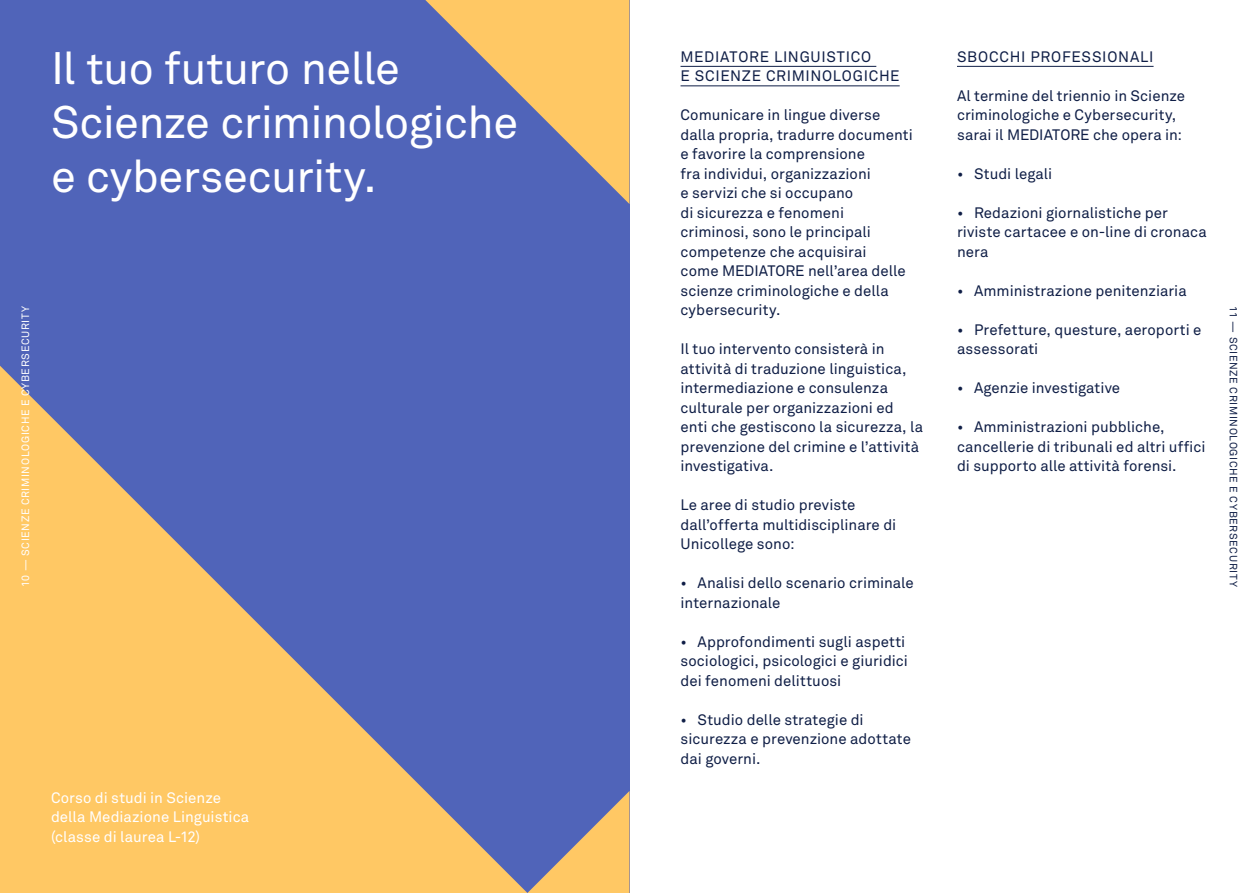
<style>
.page{position:relative;width:1259px;height:893px;background:#fff}
.page>*{position:absolute;margin:0;border:0;box-sizing:border-box;transform-origin:0 0}
.t1{font:45px "Akkurat Pro";letter-spacing:-.015em;color:#fff}
.t2{font:15px/19.5px "Akkurat Pro";letter-spacing:.005em;color:#0f1e46}
.t3{font:15px "Akkurat Pro";color:#fff}
.t4{font:15px "Akkurat Pro";letter-spacing:.045em;color:#0f1e46}
.t5{font:15px "Akkurat Pro";letter-spacing:.05em;color:#0f1e46}
.t6{font:10.5px "Akkurat Pro";letter-spacing:.06em;color:#fff}
.t7{font:10.5px "Akkurat Pro";letter-spacing:.06em;color:#0f1e46}
</style>
<div class="page">
<div style="left:0;top:0;width:629px;height:893px;background:#5064b9"></div>
<svg style="left:425px;top:0;width:204px;height:204px"></svg>
<svg style="left:527px;top:791px;width:102px;height:102px"></svg>
<svg style="left:0;top:366px;width:527px;height:527px"></svg>
<hr style="left:680px;top:66px;width:196px;height:1px;background:#0f1e46">
<hr style="left:680px;top:86px;width:219px;height:1px;background:#0f1e46">
<hr style="left:957px;top:66px;width:196px;height:1px;background:#0f1e46">
<p class="t1" style="left:51px;top:42px;width:350px">Il tuo futuro nelle</p>
<p class="t1" style="left:51px;top:96px;width:468px">Scienze criminologiche</p>
<p class="t1" style="left:51px;top:150px;width:327px">e cybersecurity.</p>
<p class="t4" style="left:680px;top:48px;width:192px">MEDIATORE LINGUISTICO</p>
<p class="t4" style="left:680px;top:67px;width:221px">E SCIENZE CRIMINOLOGICHE</p>
<p class="t2" style="left:680px;top:106px;width:234px">Comunicare in lingue diverse dalla propria, tradurre documenti e favorire la comprensione<br>fra individui, organizzazioni<br>e servizi che si occupano<br>di sicurezza e fenomeni criminosi, sono le principali competenze che acquisirai<br>come MEDIATORE nell’area delle scienze criminologiche e della cybersecurity.</p>
<p class="t2" style="left:680px;top:340px;width:244px">Il tuo intervento consisterà in attività di traduzione linguistica, intermediazione e consulenza culturale per organizzazioni ed enti che gestiscono la sicurezza, la prevenzione del crimine e l’attività investigativa.</p>
<p class="t2" style="left:680px;top:496px;width:217px">Le aree di studio previste dall’offerta multidisciplinare di<br>Unicollege sono:</p>
<p class="t2" style="left:680px;top:574px;width:235px">• Analisi dello scenario criminale internazionale</p>
<p class="t2" style="left:680px;top:632px;width:229px">• Approfondimenti sugli aspetti sociologici, psicologici e giuridici dei fenomeni delittuosi</p>
<p class="t2" style="left:680px;top:710px;width:232px">• Studio delle strategie di sicurezza e prevenzione adottate dai governi.</p>
<p class="t5" style="left:957px;top:48px;width:198px">SBOCCHI PROFESSIONALI</p>
<p class="t2" style="left:957px;top:86px;width:229px">Al termine del triennio in Scienze criminologiche e Cybersecurity, sarai il MEDIATORE che opera in:</p>
<p class="t2" style="left:957px;top:164px;width:97px">• Studi legali</p>
<p class="t2" style="left:957px;top:203px;width:251px">• Redazioni giornalistiche per riviste cartacee e on-line di cronaca nera</p>
<p class="t2" style="left:957px;top:281px;width:231px">• Amministrazione penitenziaria</p>
<p class="t2" style="left:957px;top:320px;width:246px">• Prefetture, questure, aeroporti e assessorati</p>
<p class="t2" style="left:957px;top:379px;width:165px">• Agenzie investigative</p>
<p class="t2" style="left:957px;top:418px;width:250px">• Amministrazioni pubbliche, cancellerie di tribunali ed altri uffici di supporto alle attività forensi.</p>
<p class="t6" style="left:20px;top:587px;width:282px;rotate:-90deg">10 — SCIENZE CRIMINOLOGICHE E CYBERSECURITY</p>
<p class="t7" style="left:1239px;top:306px;width:282px;rotate:90deg">11 — SCIENZE CRIMINOLOGICHE E CYBERSECURITY</p>
<p class="t3" style="left:51px;top:789px;width:171px">Corso di studi in Scienze</p>
<p class="t3" style="left:51px;top:808px;width:200px">della Mediazione Linguistica</p>
<p class="t3" style="left:51px;top:828px;width:151px">(classe di laurea L-12)</p>
</div>
